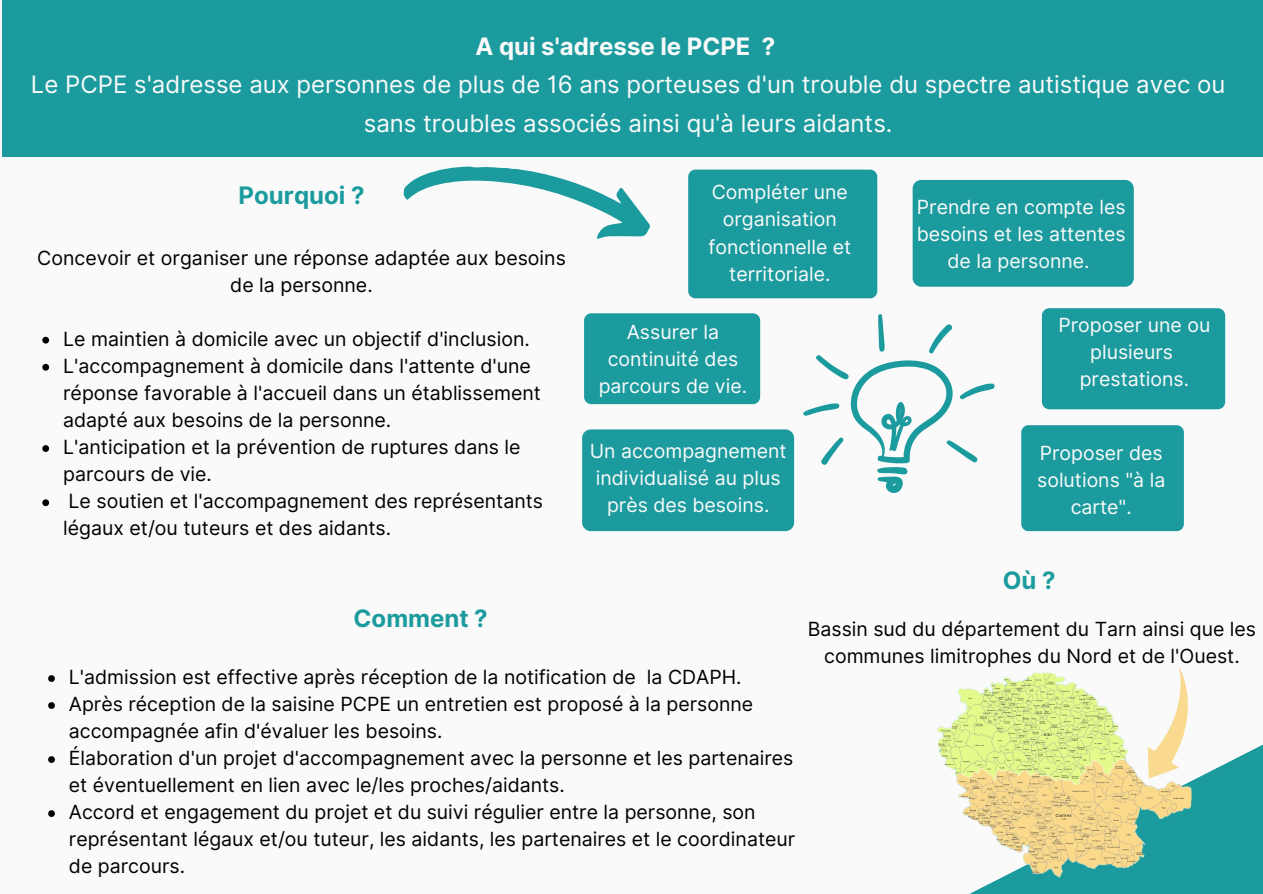
<style>
.page{position:relative;width:1263px;height:894px;background:#fff}
.page>*{position:absolute;margin:0;border:0;box-sizing:border-box;transform-origin:0 0}
.t1{font:24px/38.2px "Inter";color:#fafafa;text-align:center}
.t2{font:700 24px "Inter";color:#1c9b9f}
.t3{font:700 24px "Inter";color:#fafafa}
.t4{font:19.5px/27px "Inter";color:#000}
.t5{font:19.5px/27px "Inter";color:#fafafa;text-align:center}
</style>
<div class="page">
<div style="left:0;top:0;width:1263px;height:893px;background:#fafafa"></div>
<div style="left:2px;top:0;width:1260px;height:156px;background:#1c9b9f"></div>
<div style="left:1204px;top:744px;width:59px;height:149px;background:#1c9b9f"></div>
<svg style="left:803px;top:314px;width:192px;height:179px"></svg>
<div style="left:1021px;top:425px;width:163px;height:106px;background:#1c9b9f;border-radius:7px"></div>
<svg style="left:42px;top:337px;width:7px;height:6px"></svg>
<svg style="left:42px;top:364px;width:7px;height:6px"></svg>
<svg style="left:42px;top:445px;width:7px;height:7px"></svg>
<svg style="left:42px;top:499px;width:7px;height:7px"></svg>
<div style="left:688px;top:169px;width:189px;height:129px;background:#1c9b9f;border-radius:7px"></div>
<div style="left:1042px;top:308px;width:183px;height:101px;background:#1c9b9f;border-radius:7px"></div>
<div style="left:582px;top:429px;width:212px;height:102px;background:#1c9b9f;border-radius:9px"></div>
<div style="left:584px;top:313px;width:176px;height:91px;background:#1c9b9f;border-radius:7px"></div>
<div style="left:913px;top:180px;width:221px;height:106px;background:#1c9b9f;border-radius:9px"></div>
<svg style="left:403px;top:166px;width:247px;height:73px"></svg>
<img style="left:937px;top:672px;width:267px;height:221px">
<svg style="left:48px;top:675px;width:7px;height:6px"></svg>
<svg style="left:48px;top:702px;width:7px;height:6px"></svg>
<svg style="left:48px;top:756px;width:7px;height:6px"></svg>
<svg style="left:48px;top:810px;width:7px;height:6px"></svg>
<svg style="left:1106px;top:667px;width:119px;height:117px"></svg>
<p class="t3" style="left:476px;top:32px;width:301px">A qui s'adresse le PCPE ?</p>
<p class="t1" style="left:31px;top:66px;width:1196px">Le PCPE s'adresse aux personnes de plus de 16 ans porteuses d'un trouble du spectre autistique avec ou sans troubles associés ainsi qu'à leurs aidants.</p>
<p class="t2" style="left:238px;top:180px;width:128px">Pourquoi ?</p>
<p class="t4" style="left:37px;top:244px;width:530px;text-align:center">Concevoir et organiser une réponse adaptée aux besoins de la personne.</p>
<p class="t4" style="left:63px;top:325px;width:468px">Le maintien à domicile avec un objectif d'inclusion.</p>
<p class="t4" style="left:63px;top:352px;width:479px">L'accompagnement à domicile dans l'attente d'une réponse favorable à l'accueil dans un établissement adapté aux besoins de la personne.</p>
<p class="t4" style="left:63px;top:433px;width:459px">L'anticipation et la prévention de ruptures dans le parcours de vie.</p>
<p class="t4" style="left:63px;top:487px;width:481px">Le soutien et l'accompagnement des représentants légaux et/ou tuteurs et des aidants.</p>
<p class="t5" style="left:708px;top:179px;width:144px">Compléter une organisation fonctionnelle et territoriale.</p>
<p class="t5" style="left:599px;top:318px;width:150px">Assurer la continuité des parcours de vie.</p>
<p class="t5" style="left:590px;top:437px;width:198px">Un accompagnement individualisé au plus près des besoins.</p>
<p class="t5" style="left:917px;top:193px;width:211px">Prendre en compte les besoins et les attentes de la personne.</p>
<p class="t5" style="left:1058px;top:311px;width:153px">Proposer une ou plusieurs</p>
<p class="t5" style="left:1080px;top:365px;width:111px">prestations.</p>
<p class="t5" style="left:1037px;top:439px;width:130px">Proposer des solutions "à la carte".</p>
<p class="t2" style="left:354px;top:603px;width:136px">Comment ?</p>
<p class="t4" style="left:69px;top:663px;width:674px">L'admission est effective après réception de la notification de la CDAPH.</p>
<p class="t4" style="left:69px;top:690px;width:686px">Après réception de la saisine PCPE un entretien est proposé à la personne accompagnée afin d'évaluer les besoins.</p>
<p class="t4" style="left:69px;top:744px;width:726px">Élaboration d'un projet d'accompagnement avec la personne et les partenaires et éventuellement en lien avec le/les proches/aidants.</p>
<p class="t4" style="left:69px;top:798px;width:728px">Accord et engagement du projet et du suivi régulier entre la personne, son représentant légaux et/ou tuteur, les aidants, les partenaires et le coordinateur de parcours.</p>
<p class="t2" style="left:1003px;top:566px;width:54px">Où ?</p>
<p class="t4" style="left:808px;top:615px;width:449px;text-align:center">Bassin sud du département du Tarn ainsi que les communes limitrophes du Nord et de l'Ouest.</p>
</div>
